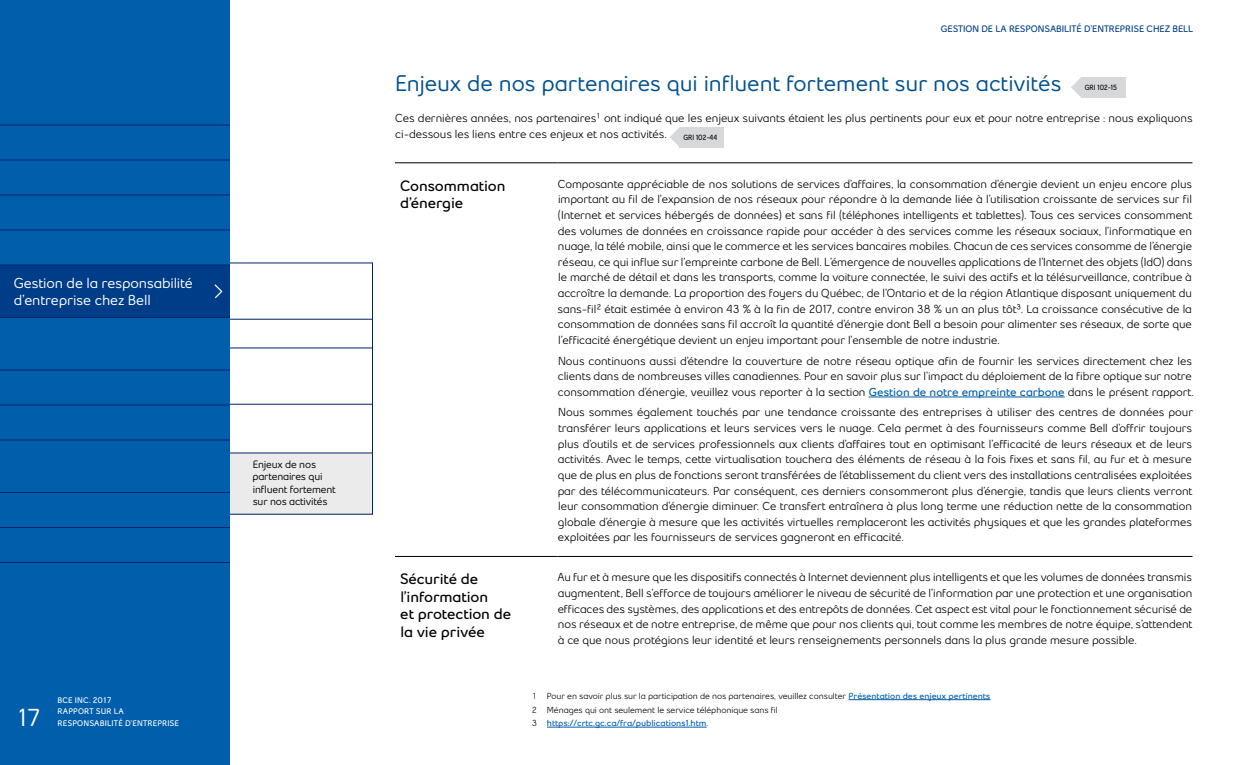
<style>
.page{position:relative;width:1260px;height:765px;background:#fff}
.page>*{position:absolute;margin:0;border:0;box-sizing:border-box;transform-origin:0 0}
.t1{font:600 24.38px "Bell Slim OT2018";color:#fff}
.H3{font:600 22.5px "Bell Slim OT2018";letter-spacing:-.005em;color:#005090}
.H5{font:700 15px/17.5px "Bell Slim OT2018";letter-spacing:-.005em;color:#000}
.t2{font:600 14.38px/17.5px "Bell Slim OT2018";letter-spacing:-.01em;color:#fff}
.TEXTE{font:11.5px/15.6px "Bell Slim OT2018";letter-spacing:-.005em;color:#000;text-align:justify}
.t3{font:600 10.62px/12.5px "Bell Slim OT2018";letter-spacing:-.015em;color:#000}
.t4{font:700 9.38px "Bell Slim OT2018";letter-spacing:.07em;color:#003d88}
.tx_notes_manuel{font:8.75px/13.8px "Bell Slim OT2018";letter-spacing:-.005em;color:#000;text-align:justify}
.tx_notes_manuel-2{font:700 8.75px "Bell Slim OT2018";letter-spacing:-.005em;color:#005eab}
.t5{font:700 8.12px/11.9px "Bell Slim OT2018";letter-spacing:.015em;color:#fff}
.t6{font:700 7.5px "Bell Slim OT2018";color:#000;scale:.9 1}
.s1{font-weight:700;color:#005eab}
.s2{font-weight:400;color:#000}
</style>
<div class="page">
<div style="left:0;top:0;width:230px;height:765px;background:#005eab"></div>
<hr style="left:849px;top:699px;width:142px;height:1px;background:#005eab">
<hr style="left:395px;top:162px;width:163px;height:1px;background:#000">
<hr style="left:558px;top:162px;width:634px;height:1px;background:#000">
<hr style="left:395px;top:556px;width:163px;height:1px;background:#000">
<hr style="left:558px;top:556px;width:634px;height:1px;background:#000">
<hr style="left:869px;top:397px;width:196px;height:1px;background:#005eab">
<hr style="left:547px;top:727px;width:160px;height:1px;background:#005eab">
<svg style="left:1071px;top:77px;width:10px;height:20px"></svg>
<div style="left:1081px;top:77px;width:44px;height:20px;background:#d7d8d9"></div>
<svg style="left:670px;top:127px;width:10px;height:20px"></svg>
<div style="left:680px;top:127px;width:44px;height:20px;background:#d7d8d9"></div>
<div style="left:230px;top:453px;width:142px;height:61px;background:#ebebec"></div>
<hr style="left:230px;top:319px;width:142px;height:1px;background:#00246b">
<hr style="left:230px;top:348px;width:142px;height:1px;background:#00246b">
<hr style="left:230px;top:453px;width:142px;height:1px;background:#00246b">
<hr style="left:230px;top:514px;width:142px;height:1px;background:#00246b">
<hr style="left:230px;top:404px;width:142px;height:1px;background:#00246b">
<hr style="left:230px;top:262px;width:142px;height:1px;background:#00246b">
<hr style="left:372px;top:262px;width:1px;height:253px;background:#00246b">
<div style="left:0;top:265px;width:230px;height:53px;background:#003d88"></div>
<svg style="left:215px;top:284px;width:7px;height:14px"></svg>
<hr style="left:0;top:125px;width:230px;height:1px;background:#00246b">
<hr style="left:0;top:160px;width:230px;height:1px;background:#00246b">
<hr style="left:0;top:195px;width:230px;height:1px;background:#00246b">
<hr style="left:0;top:230px;width:230px;height:1px;background:#00246b">
<hr style="left:0;top:265px;width:230px;height:1px;background:#00246b">
<hr style="left:0;top:317px;width:230px;height:1px;background:#00246b">
<hr style="left:0;top:370px;width:230px;height:1px;background:#00246b">
<hr style="left:0;top:405px;width:230px;height:1px;background:#00246b">
<hr style="left:0;top:440px;width:230px;height:1px;background:#00246b">
<hr style="left:0;top:492px;width:230px;height:1px;background:#00246b">
<hr style="left:0;top:527px;width:230px;height:1px;background:#00246b">
<hr style="left:0;top:562px;width:230px;height:1px;background:#00246b">
<p class="t2" style="left:14px;top:274px;width:181px">Gestion de la responsabilité d’entreprise chez Bell</p>
<h1 class="t1" style="left:15px;top:703px;width:27px">17</h1>
<p class="t5" style="left:58px;top:694px;width:123px">BCE INC. 2017<br>RAPPORT SUR LA<br>RESPONSABILITÉ D’ENTREPRISE</p>
<p class="t3" style="left:253px;top:458px;width:85px">Enjeux de nos partenaires qui influent fortement sur nos activités</p>
<p class="t4" style="left:941px;top:22px;width:13px">Gestion</p>
<p class="t4" style="left:982px;top:22px;width:34px">delaresponsabilité</p>
<p class="t4" style="left:1084px;top:22px;width:15px">d’entreprise</p>
<p class="t4" style="left:1147px;top:22px;width:32px">chez bell</p>
<p class="H3" style="left:395px;top:69px;width:668px">Enjeux de nos partenaires qui influent fortement sur nos activités</p>
<p class="t6" style="left:1085px;top:83px;width:37px">GRI 102-15</p>
<p class="t6" style="left:683px;top:132px;width:39px">GRI 102-44</p>
<p class="TEXTE" style="left:395px;top:110px;width:799px;line-height:16.2px">Ces dernières années, nos partenaires1 ont indiqué que les enjeux suivants étaient les plus pertinents pour eux et pour notre entreprise : nous expliquons ci-dessous les liens entre ces enjeux et nos activités.</p>
<p class="H5" style="left:400px;top:176px;width:107px">Consommation d’énergie</p>
<p class="TEXTE" style="left:558px;top:176px;width:636px">Composante appréciable de nos solutions de services d’affaires, la consommation d’énergie devient un enjeu encore plus important au fil de l’expansion de nos réseaux pour répondre à la demande liée à l’utilisation croissante de services sur fil (Internet et services hébergés de données) et sans fil (téléphones intelligents et tablettes). Tous ces services consomment des volumes de données en croissance rapide pour accéder à des services comme les réseaux sociaux, l’informatique en nuage, la télé mobile, ainsi que le commerce et les services bancaires mobiles. Chacun de ces services consomme de l’énergie réseau, ce qui influe sur l’empreinte carbone de Bell. L’émergence de nouvelles applications de l’Internet des objets (IdO) dans le marché de détail et dans les transports, comme la voiture connectée, le suivi des actifs et la télésurveillance, contribue à accroître la demande. La proportion des foyers du Québec, de l’Ontario et de la région Atlantique disposant uniquement du sans-fil2 était estimée à environ 43 % à la fin de 2017, contre environ 38 % un an plus tôt3. La croissance consécutive de la consommation de données sans fil accroît la quantité d’énergie dont Bell a besoin pour alimenter ses réseaux, de sorte que l’efficacité énergétique devient un enjeu important pour l’ensemble de notre industrie.</p>
<p class="TEXTE" style="left:558px;top:353px;width:638px;text-align:left">Nous continuons aussi d’étendre la couverture de notre réseau optique afin de fournir les services directement chez les clients dans de nombreuses villes canadiennes. Pour en savoir plus sur l’impact du déploiement de la fibre optique sur notre consommation d’énergie, veuillez vous reporter à la section <span class="s1">Gestion de notre empreinte carbone</span> dans le présent rapport.</p>
<p class="TEXTE" style="left:558px;top:405px;width:636px">Nous sommes également touchés par une tendance croissante des entreprises à utiliser des centres de données pour transférer leurs applications et leurs services vers le nuage. Cela permet à des fournisseurs comme Bell d’offrir toujours plus d’outils et de services professionnels aux clients d’affaires tout en optimisant l’efficacité de leurs réseaux et de leurs activités. Avec le temps, cette virtualisation touchera des éléments de réseau à la fois fixes et sans fil, au fur et à mesure que de plus en plus de fonctions seront transférées de l’établissement du client vers des installations centralisées exploitées par des télécommunicateurs. Par conséquent, ces derniers consommeront plus d’énergie, tandis que leurs clients verront leur consommation d’énergie diminuer. Ce transfert entraînera à plus long terme une réduction nette de la consommation globale d’énergie à mesure que les activités virtuelles remplaceront les activités physiques et que les grandes plateformes exploitées par les fournisseurs de services gagneront en efficacité.</p>
<p class="H5" style="left:400px;top:570px;width:113px">Sécurité de l’information<br>et protection de la vie privée</p>
<p class="TEXTE" style="left:557px;top:569px;width:637px">Au fur et à mesure que les dispositifs connectés à Internet deviennent plus intelligents et que les volumes de données transmis augmentent, Bell s’efforce de toujours améliorer le niveau de sécurité de l’information par une protection et une organisation efficaces des systèmes, des applications et des entrepôts de données. Cet aspect est vital pour le fonctionnement sécurisé de nos réseaux et de notre entreprise, de même que pour nos clients qui, tout comme les membres de notre équipe, s’attendent à ce que nous protégions leur identité et leurs renseignements personnels dans la plus grande mesure possible.</p>
<p class="tx_notes_manuel" style="left:532px;top:689px;width:7px">1<br>2<br>3</p>
<p class="tx_notes_manuel" style="left:547px;top:689px;width:445px">Pour en savoir plus sur la participation de nos partenaires, veuillez consulter <span class="s1">Présentation des enjeux pertinents</span></p>
<p class="tx_notes_manuel" style="left:547px;top:703px;width:233px">Ménages qui ont seulement le service téléphonique sans fil</p>
<p class="tx_notes_manuel-2" style="left:547px;top:718px;width:163px">https://crtc.gc.ca/fra/publications1.htm<span class="s2">.</span></p>
</div>
